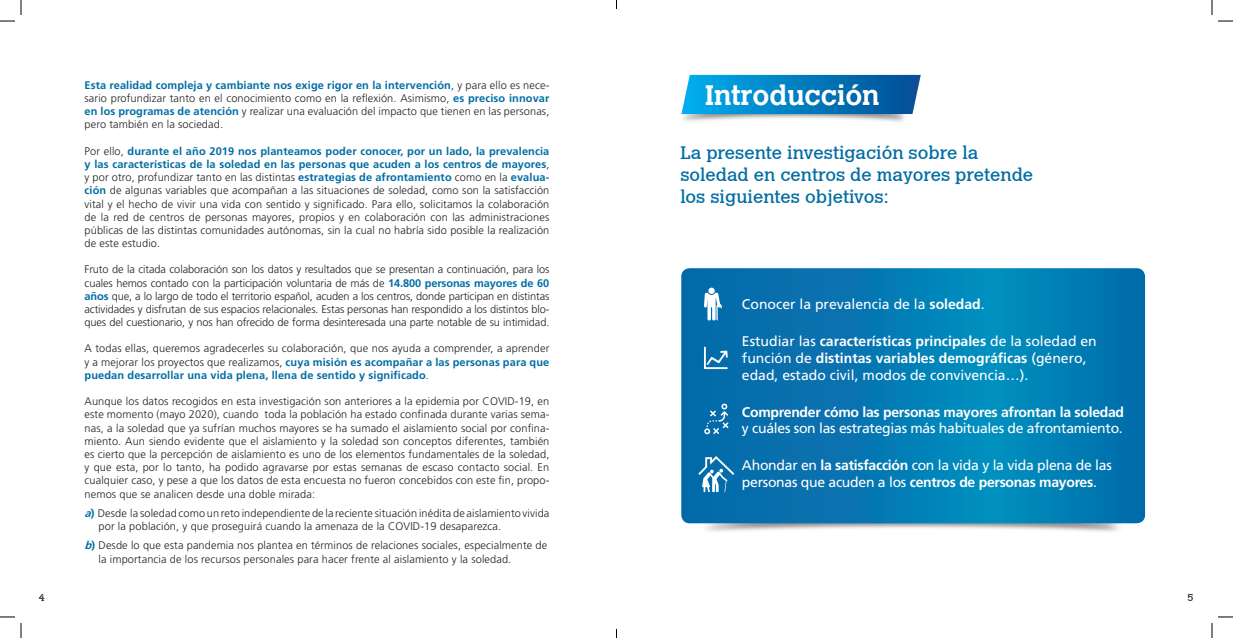
<style>
.page{position:relative;width:1233px;height:638px;background:#fff}
.page>*{position:absolute;margin:0;border:0;box-sizing:border-box;transform-origin:0 0}
.t1{font:700 28px "Calvert";color:#fff}
.t2{font:18px/21.6px "Calvert";color:#006da4}
.t3{font:14px/16.8px "Frutiger LT Std";color:#fff}
.t4{font:14px/16.8px "Frutiger LT Std";letter-spacing:-.02em;color:#fff}
.t5{font:700 14px "Frutiger LT Std";letter-spacing:-.02em;color:#fff}
.t6{font:300 11px/13.2px "Frutiger LT Std";letter-spacing:.01em;color:#231f20;text-align:justify}
.t7{font:10px "Calvert";color:#231f20}
.s1{font-weight:700;color:#006da4}
.s2{font-weight:700;font-style:italic;color:#006da4}
.s3{font-weight:700}
</style>
<div class="page">
<img style="left:682px;top:74px;width:236px;height:48px">
<svg style="left:681px;top:75px;width:239px;height:39px;background:#0981c2"></svg>
<img style="left:687px;top:523px;width:452px;height:9px">
<svg style="left:681px;top:268px;width:464px;height:255px;background:#0379b2"></svg>
<svg style="left:704px;top:292px;width:18px;height:28px"></svg>
<div style="left:708px;top:287px;width:6px;height:7px;background:#fff;border-radius:50%"></div>
<svg style="left:704px;top:346px;width:23px;height:23px"></svg>
<svg style="left:704px;top:403px;width:24px;height:31px"></svg>
<svg style="left:696px;top:454px;width:40px;height:38px;background:#3e8ebe"></svg>
<svg style="left:1218px;top:20px;width:15px;height:2px"></svg>
<svg style="left:1218px;top:616px;width:15px;height:1px"></svg>
<svg style="left:0;top:0;width:22px;height:22px"></svg>
<svg style="left:0;top:616px;width:22px;height:21px"></svg>
<svg style="left:1211px;top:0;width:1px;height:15px"></svg>
<svg style="left:1211px;top:623px;width:1px;height:14px"></svg>
<p class="t6" style="left:85px;top:78px;width:466px"><span class="s1">Esta realidad compleja y cambiante nos exige rigor en la intervención</span>, y para ello es nece&shy;sario profundizar tanto en el conocimiento como en la reflexión. Asimismo, <span class="s1">es preciso innovar en los programas de atención</span> y realizar una evaluación del impacto que tienen en las personas, pero también en la sociedad.</p>
<p class="t6" style="left:85px;top:144px;width:466px">Por ello, <span class="s1">durante el año 2019 nos planteamos poder conocer, por un lado, la prevalencia y las características de la soledad en las personas que acuden a los centros de mayores</span>, y por otro, profundizar tanto en las distintas <span class="s1">estrategias de afrontamiento</span> como en la <span class="s1">evalua&shy;ción</span> de algunas variables que acompañan a las situaciones de soledad, como son la satisfacción vital y el hecho de vivir una vida con sentido y significado. Para ello, solicitamos la colaboración de la red de centros de personas mayores, propios y en colaboración con las administraciones públicas de las distintas comunidades autónomas, sin la cual no habría sido posible la realización de este estudio.</p>
<p class="t6" style="left:85px;top:263px;width:466px">Fruto de la citada colaboración son los datos y resultados que se presentan a continuación, para los cuales hemos contado con la participación voluntaria de más de <span class="s1">14.800 personas mayores de 60 años</span> que, a lo largo de todo el territorio español, acuden a los centros, donde participan en distintas actividades y disfrutan de sus espacios relacionales. Estas personas han respondido a los distintos blo&shy;ques del cuestionario, y nos han ofrecido de forma desinteresada una parte notable de su intimidad.</p>
<p class="t6" style="left:85px;top:342px;width:466px">A todas ellas, queremos agradecerles su colaboración, que nos ayuda a comprender, a aprender y a mejorar los proyectos que realizamos, <span class="s1">cuya misión es acompañar a las personas para que puedan desarrollar una vida plena, llena de sentido y significado</span>.</p>
<p class="t6" style="left:85px;top:394px;width:466px">Aunque los datos recogidos en esta investigación son anteriores a la epidemia por COVID-19, en este momento (mayo 2020), cuando toda la población ha estado confinada durante varias sema&shy;nas, a la soledad que ya sufrían muchos mayores se ha sumado el aislamiento social por confina&shy;miento. Aun siendo evidente que el aislamiento y la soledad son conceptos diferentes, también es cierto que la percepción de aislamiento es uno de los elementos fundamentales de la soledad, y que esta, por lo tanto, ha podido agravarse por estas semanas de escaso contacto social. En cualquier caso, y pese a que los datos de esta encuesta no fueron concebidos con este fin, propo&shy;nemos que se analicen desde una doble mirada:</p>
<p class="t6" style="left:99px;top:506px;width:452px;text-indent:-14px"><span class="s2">a</span><span class="s1">)</span> Desde la soledad como un reto independiente de la reciente situación inédita de aislamiento vivida por la población, y que proseguirá cuando la amenaza de la COVID-19 desaparezca.</p>
<p class="t6" style="left:99px;top:538px;width:450px;text-indent:-14px"><span class="s2">b</span><span class="s1">)</span> Desde lo que esta pandemia nos plantea en términos de relaciones sociales, especialmente de la importancia de los recursos personales para hacer frente al aislamiento y la soledad.</p>
<h1 class="t1" style="left:705px;top:77px;width:176px">Introducción</h1>
<h2 class="t2" style="left:680px;top:142px;width:354px">La presente investigación sobre la soledad en centros de mayores pretende los siguientes objetivos:</h2>
<p class="t3" style="left:742px;top:296px;width:244px">Conocer la prevalencia de la <span class="s3">soledad</span>.</p>
<p class="t3" style="left:742px;top:332px;width:356px">Estudiar las <span class="s3">características principales</span> de la soledad en función de <span class="s3">distintas variables demográficas</span> (género, edad, estado civil, modos de convivencia…).</p>
<p class="t5" style="left:742px;top:403px;width:384px">Comprender cómo las personas mayores afrontan la soledad</p>
<p class="t4" style="left:742px;top:420px;width:382px">y cuáles son las estrategias más habituales de afrontamiento.</p>
<p class="t4" style="left:742px;top:456px;width:371px">Ahondar en <span class="s3">la satisfacción</span> con la vida y la vida plena de las personas que acuden a los <span class="s3">centros de personas mayores</span>.</p>
<p class="t7" style="left:39px;top:591px;width:7px">4</p>
<p class="t7" style="left:1187px;top:591px;width:7px">5</p>
</div>
